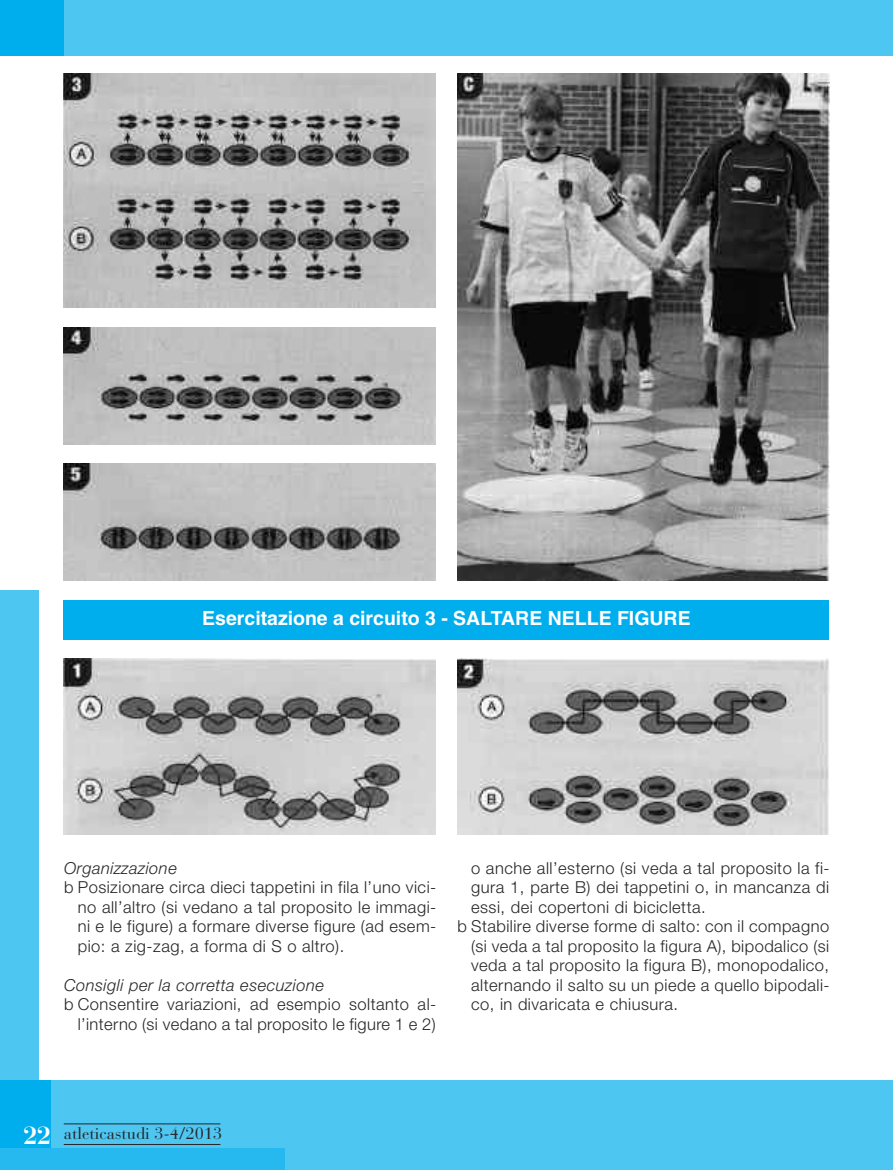
<style>
.page{position:relative;width:893px;height:1170px;background:#fff}
.page>*{position:absolute;margin:0;border:0;box-sizing:border-box;transform-origin:0 0}
.t1{font:700 24.75px "Bauer Bodoni";color:#fff}
.t2{font:700 19.5px "Helvetica";color:#fff}
.t3{font:300 16.5px/19.5px "Helvetica Neue";letter-spacing:.03em;color:#272627;text-align:justify}
.t4{font:italic 300 16.5px "Helvetica Neue";letter-spacing:.03em;color:#272627}
.t5{font:16.5px "Bauer Bodoni";color:#272627}
</style>
<div class="page">
<div style="left:0;top:591px;width:38px;height:493px;background:#4dc6f2"></div>
<div style="left:0;top:0;width:893px;height:55px;background:#4dc6f2"></div>
<div style="left:0;top:1080px;width:893px;height:89px;background:#4dc6f2"></div>
<div style="left:0;top:0;width:64px;height:55px;background:#00aded"></div>
<div style="left:0;top:1080px;width:51px;height:68px;background:#00aded"></div>
<div style="left:0;top:1148px;width:285px;height:21px;background:#26b9ef"></div>
<hr style="left:64px;top:1143px;width:156px;height:1px;background:#272627">
<hr style="left:64px;top:1123px;width:156px;height:1px;background:#272627">
<img style="left:63px;top:74px;width:372px;height:234px">
<img style="left:457px;top:74px;width:372px;height:507px">
<img style="left:63px;top:327px;width:372px;height:117px">
<img style="left:63px;top:464px;width:372px;height:117px">
<div style="left:64px;top:600px;width:765px;height:39px;background:#00aded"></div>
<img style="left:64px;top:659px;width:372px;height:175px">
<img style="left:457px;top:659px;width:372px;height:175px">
<p class="t2" style="left:202px;top:610px;width:490px">Esercitazione a circuito 3 - SALTARE NELLE FIGURE</p>
<p class="t4" style="left:64px;top:857px;width:114px">Organizzazione</p>
<p class="t3" style="left:78px;top:877px;width:360px;text-indent:-14px">b Posizionare circa dieci tappetini in fila l’uno vici&shy;no all’altro (si vedano a tal proposito le immagi&shy;ni e le figure) a formare diverse figure (ad esem&shy;pio: a zig-zag, a forma di S o altro).</p>
<p class="t4" style="left:64px;top:974px;width:261px">Consigli per la corretta esecuzione</p>
<p class="t3" style="left:64px;top:994px;width:374px;text-align:right">b Consentire variazioni, ad esempio soltanto al&shy;l’interno (si vedano a tal proposito le figure 1 e 2)</p>
<p class="t3" style="left:471px;top:857px;width:360px">o anche all’esterno (si veda a tal proposito la fi-</p>
<p class="t3" style="left:471px;top:877px;width:360px">gura 1, parte B) dei tappetini o, in mancanza di</p>
<p class="t3" style="left:471px;top:896px;width:236px">essi, dei copertoni di bicicletta.</p>
<p class="t3" style="left:457px;top:916px;width:373px">b Stabilire diverse forme di salto: con il compagno</p>
<p class="t3" style="left:471px;top:935px;width:360px">(si veda a tal proposito la figura A), bipodalico (si</p>
<p class="t3" style="left:471px;top:955px;width:360px">veda a tal proposito la figura B), monopodalico,</p>
<p class="t3" style="left:471px;top:974px;width:360px">alternando il salto su un piede a quello bipodali-</p>
<p class="t3" style="left:471px;top:994px;width:209px">co, in divaricata e chiusura.</p>
<h1 class="t1" style="left:24px;top:1126px;width:29px">22</h1>
<p class="t5" style="left:64px;top:1127px;width:160px">atleticastudi 3-4/2013</p>
</div>
